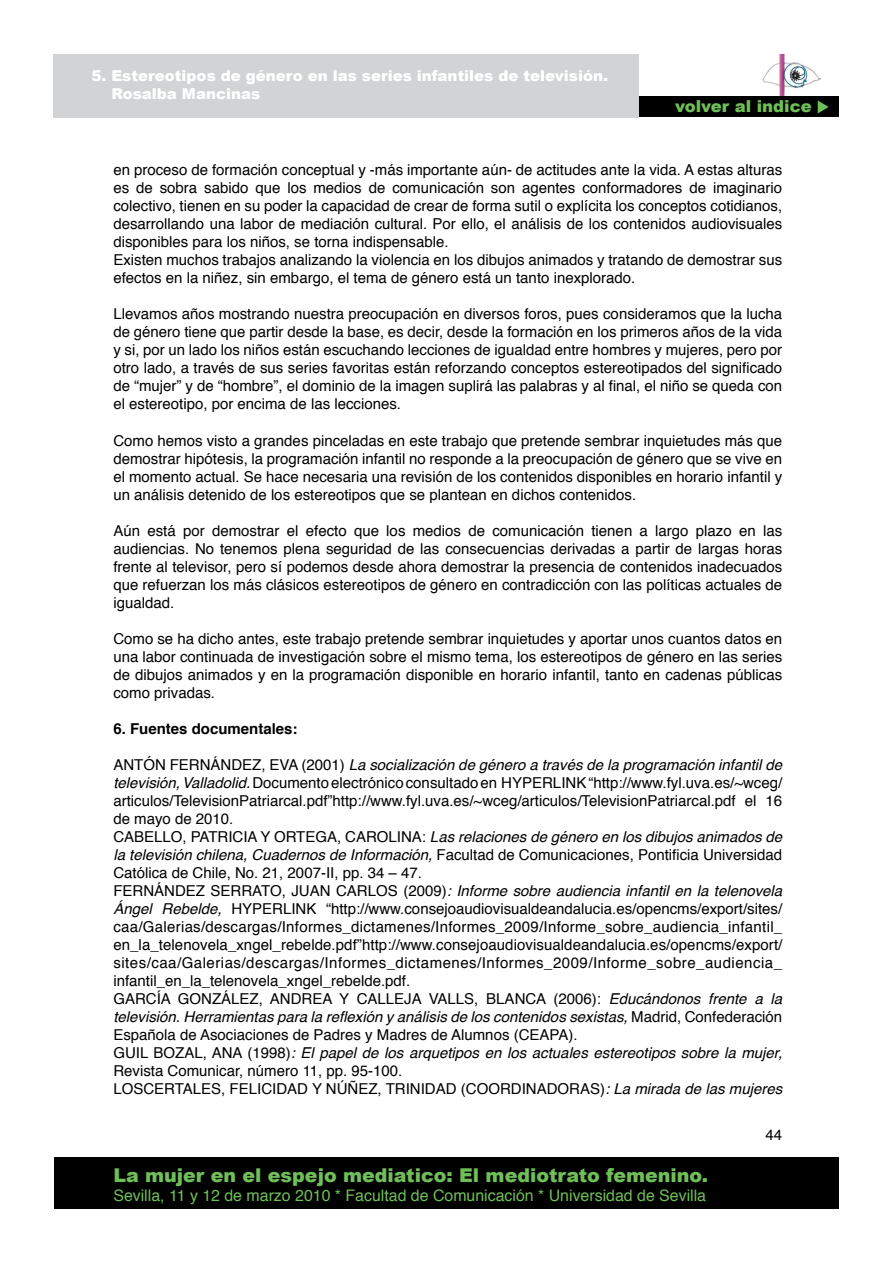
<style>
.page{position:relative;width:893px;height:1263px;background:#fff}
.page>*{position:absolute;margin:0;border:0;box-sizing:border-box;transform-origin:0 0}
.t1{font:900 19.05px "Arial";color:#6fbf58}
.t2{font:900 16.5px "Arial";color:#6fbf58}
.t3{font:15.9px "Helvetica";color:#6fbf58}
.Estilo_de_párrafo_2{font:15px/18px "Helvetica";color:#000;text-align:justify}
.Estilo_de_párrafo_3{font:15px/18px "Helvetica";color:#000;text-align:justify}
.Estilo_de_párrafo_2-2{font:italic 15px/18px "Helvetica";color:#000}
.t4{font:900 15px/18px "Arial";color:#fff}
.Estilo_de_párrafo_2-3{font:700 15px "Helvetica";color:#000}
.s1{font-style:italic}
.s2{font-style:normal}
</style>
<div class="page">
<img style="left:758px;top:54px;width:63px;height:43px">
<div style="left:54px;top:1158px;width:785px;height:51px;background:#000"></div>
<div style="left:54px;top:97px;width:784px;height:20px;background:#000"></div>
<svg style="left:818px;top:100px;width:11px;height:14px"></svg>
<div style="left:54px;top:54px;width:585px;height:63px;background:#d1d3d4"></div>
<p class="t4" style="left:111px;top:66px;width:498px;text-indent:-20px">5. Estereotipos de género en las series infantiles de televisión.<br>Rosalba Mancinas</p>
<p class="t2" style="left:675px;top:95px;width:138px">volver al indice</p>
<p class="Estilo_de_párrafo_3" style="left:113px;top:162px;width:670px">en proceso de formación conceptual y -más importante aún- de actitudes ante la vida. A estas alturas es de sobra sabido que los medios de comunicación son agentes conformadores de imaginario colectivo, tienen en su poder la capacidad de crear de forma sutil o explícita los conceptos cotidianos, desarrollando una labor de mediación cultural. Por ello, el análisis de los contenidos audiovisuales disponibles para los niños, se torna indispensable.</p>
<p class="Estilo_de_párrafo_2" style="left:113px;top:252px;width:670px">Existen muchos trabajos analizando la violencia en los dibujos animados y tratando de demostrar sus efectos en la niñez, sin embargo, el tema de género está un tanto inexplorado.</p>
<p class="Estilo_de_párrafo_2" style="left:113px;top:306px;width:670px">Llevamos años mostrando nuestra preocupación en diversos foros, pues consideramos que la lucha de género tiene que partir desde la base, es decir, desde la formación en los primeros años de la vida y si, por un lado los niños están escuchando lecciones de igualdad entre hombres y mujeres, pero por otro lado, a través de sus series favoritas están reforzando conceptos estereotipados del significado de “mujer” y de “hombre”, el dominio de la imagen suplirá las palabras y al final, el niño se queda con el estereotipo, por encima de las lecciones.</p>
<p class="Estilo_de_párrafo_2" style="left:113px;top:432px;width:670px">Como hemos visto a grandes pinceladas en este trabajo que pretende sembrar inquietudes más que demostrar hipótesis, la programación infantil no responde a la preocupación de género que se vive en el momento actual. Se hace necesaria una revisión de los contenidos disponibles en horario infantil y un análisis detenido de los estereotipos que se plantean en dichos contenidos.</p>
<p class="Estilo_de_párrafo_2" style="left:113px;top:522px;width:670px">Aún está por demostrar el efecto que los medios de comunicación tienen a largo plazo en las audiencias. No tenemos plena seguridad de las consecuencias derivadas a partir de largas horas frente al televisor, pero sí podemos desde ahora demostrar la presencia de contenidos inadecuados que refuerzan los más clásicos estereotipos de género en contradicción con las políticas actuales de igualdad.</p>
<p class="Estilo_de_párrafo_2" style="left:113px;top:630px;width:670px">Como se ha dicho antes, este trabajo pretende sembrar inquietudes y aportar unos cuantos datos en una labor continuada de investigación sobre el mismo tema, los estereotipos de género en las series de dibujos animados y en la programación disponible en horario infantil, tanto en cadenas públicas como privadas.</p>
<p class="Estilo_de_párrafo_2-3" style="left:113px;top:716px;width:186px">6. Fuentes documentales:</p>
<p class="Estilo_de_párrafo_2" style="left:113px;top:756px;width:670px">ANTÓN FERNÁNDEZ, EVA (2001) <span class="s1">La socialización de género a través de la programación infantil de televisión, Valladolid.</span> Documento electrónico consultado en HYPERLINK “http://www.fyl.uva.es/~wceg/ articulos/TelevisionPatriarcal.pdf”http://www.fyl.uva.es/~wceg/articulos/TelevisionPatriarcal.pdf el 16 de mayo de 2010.</p>
<p class="Estilo_de_párrafo_2" style="left:113px;top:828px;width:670px">CABELLO, PATRICIA Y ORTEGA, CAROLINA: <span class="s1">Las relaciones de género en los dibujos animados de la televisión chilena, Cuadernos de Información,</span> Facultad de Comunicaciones, Pontificia Universidad Católica de Chile, No. 21, 2007-II, pp. 34 – 47.</p>
<p class="Estilo_de_párrafo_2" style="left:113px;top:882px;width:670px">FERNÁNDEZ SERRATO, JUAN CARLOS (2009)<span class="s1">: Informe sobre audiencia infantil en la telenovela Ángel Rebelde,</span> HYPERLINK “http://www.consejoaudiovisualdeandalucia.es/opencms/export/sites/ caa/Galerias/descargas/Informes_dictamenes/Informes_2009/Informe_sobre_audiencia_infantil_ en_la_telenovela_xngel_rebelde.pdf”http://www.consejoaudiovisualdeandalucia.es/opencms/export/ sites/caa/Galerias/descargas/Informes_dictamenes/Informes_2009/Informe_sobre_audiencia_ infantil_en_la_telenovela_xngel_rebelde.pdf.</p>
<p class="Estilo_de_párrafo_2" style="left:113px;top:990px;width:670px">GARCÍA GONZÁLEZ, ANDREA Y CALLEJA VALLS, BLANCA (2006): <span class="s1">Educándonos frente a la televisión. Herramientas para la reflexión y análisis de los contenidos sexistas,</span> Madrid, Confederación Española de Asociaciones de Padres y Madres de Alumnos (CEAPA).</p>
<p class="Estilo_de_párrafo_2-2" style="left:113px;top:1044px;width:670px"><span class="s2">GUIL BOZAL, ANA (1998)</span>: El papel de los arquetipos en los actuales estereotipos sobre la mujer,<br><span class="s2">Revista Comunicar, número 11, pp. 95-100.</span></p>
<p class="Estilo_de_párrafo_2" style="left:113px;top:1080px;width:670px">LOSCERTALES, FELICIDAD Y NÚÑEZ, TRINIDAD (COORDINADORAS)<span class="s1">: La mirada de las mujeres</span></p>
<p class="t1" style="left:113px;top:1161px;width:596px">La mujer en el espejo mediatico: El mediotrato femenino.</p>
<p class="t3" style="left:113px;top:1183px;width:594px">Sevilla, 11 y 12 de marzo 2010 * Facultad de Comunicación * Universidad de Sevilla</p>
<p class="Estilo_de_párrafo_2" style="left:766px;top:1126px;width:18px">44</p>
</div>
